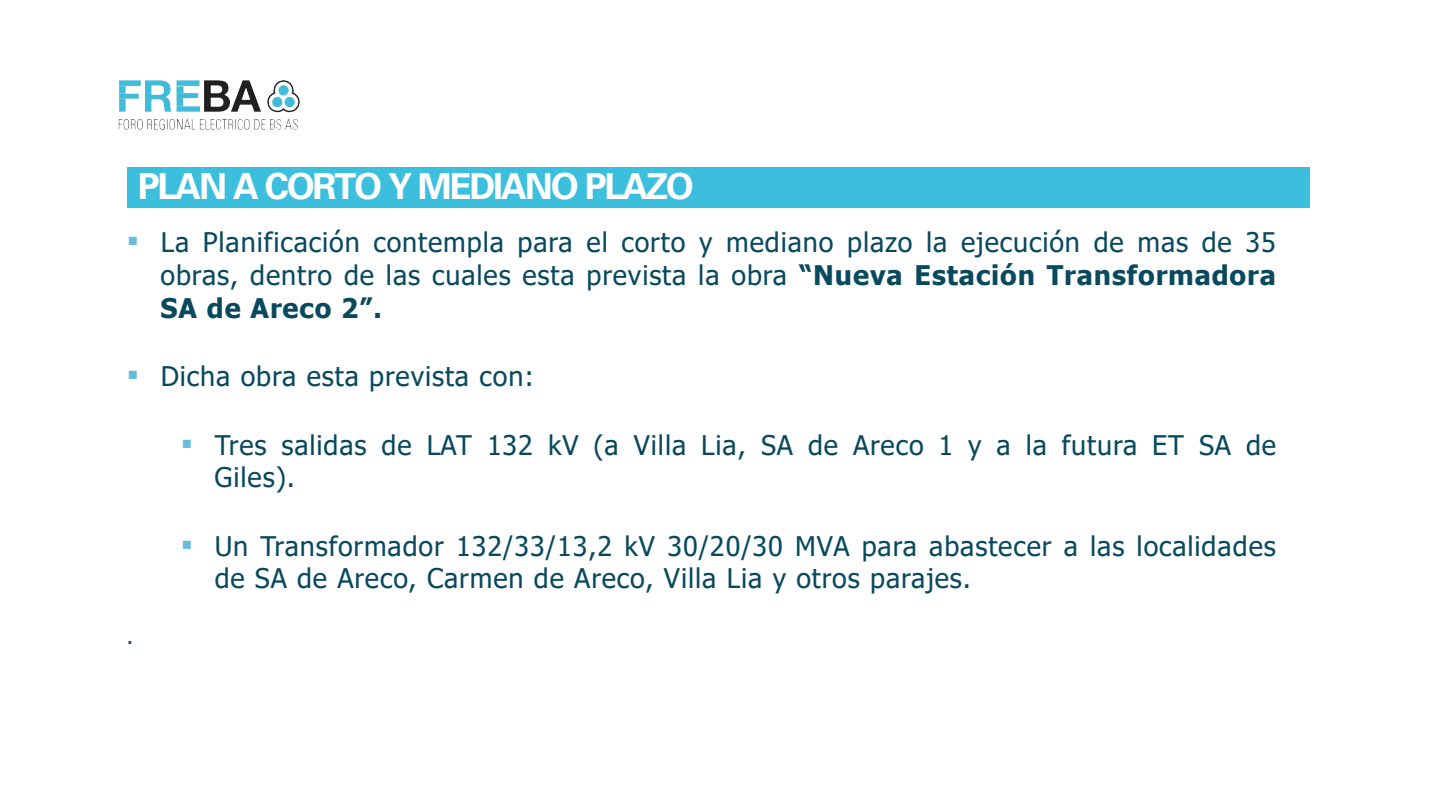
<style>
.page{position:relative;width:1440px;height:810px;background:#fff}
.page>*{position:absolute;margin:0;border:0;box-sizing:border-box;transform-origin:0 0}
.t1{font:700 36px "Univers";letter-spacing:-.06em;color:#fff}
.t2{font:27px/32.7px "Tahoma";letter-spacing:.035em;color:#08495e}
.t3{font:21px "Tahoma";color:#08495e}
.s1{font-family:"Calibri";font-size:34.8px;color:#67bdd9}
.s2{font-weight:700}
</style>
<div class="page">
<div style="left:127px;top:167px;width:1183px;height:40px;background:#3cbfdd"></div>
<img style="left:118px;top:80px;width:182px;height:49px">
<div style="left:176px;top:86px;width:7px;height:7px;background:#40bcd9"></div>
<h2 class="t1" style="left:138px;top:165px;width:558px">PLAN A CORTO Y MEDIANO PLAZO</h2>
<p class="t2" style="left:161px;top:228px;width:1117px;text-align:justify;text-indent:-34px"><span class="s1">▪</span> La Planificación contempla para el corto y mediano plazo la ejecución de mas de 35 obras, dentro de las cuales esta prevista la obra <span class="s2">“Nueva Estación Transformadora SA de Areco 2”.</span></p>
<p class="t2" style="left:127px;top:361px;width:409px"><span class="s1">▪</span> Dicha obra esta prevista con:</p>
<p class="t2" style="left:215px;top:430px;width:1063px;text-indent:-34px"><span class="s1">▪</span> Tres salidas de LAT 132 kV (a Villa Lia, SA de Areco 1 y a la futura ET SA de<br>Giles).</p>
<p class="t3" style="left:127px;top:623px;width:8px">.</p>
<p class="t2" style="left:215px;top:531px;width:1063px;text-indent:-34px"><span class="s1">▪</span> Un Transformador 132/33/13,2 kV 30/20/30 MVA para abastecer a las localidades de SA de Areco, Carmen de Areco, Villa Lia y otros parajes.</p>
</div>
